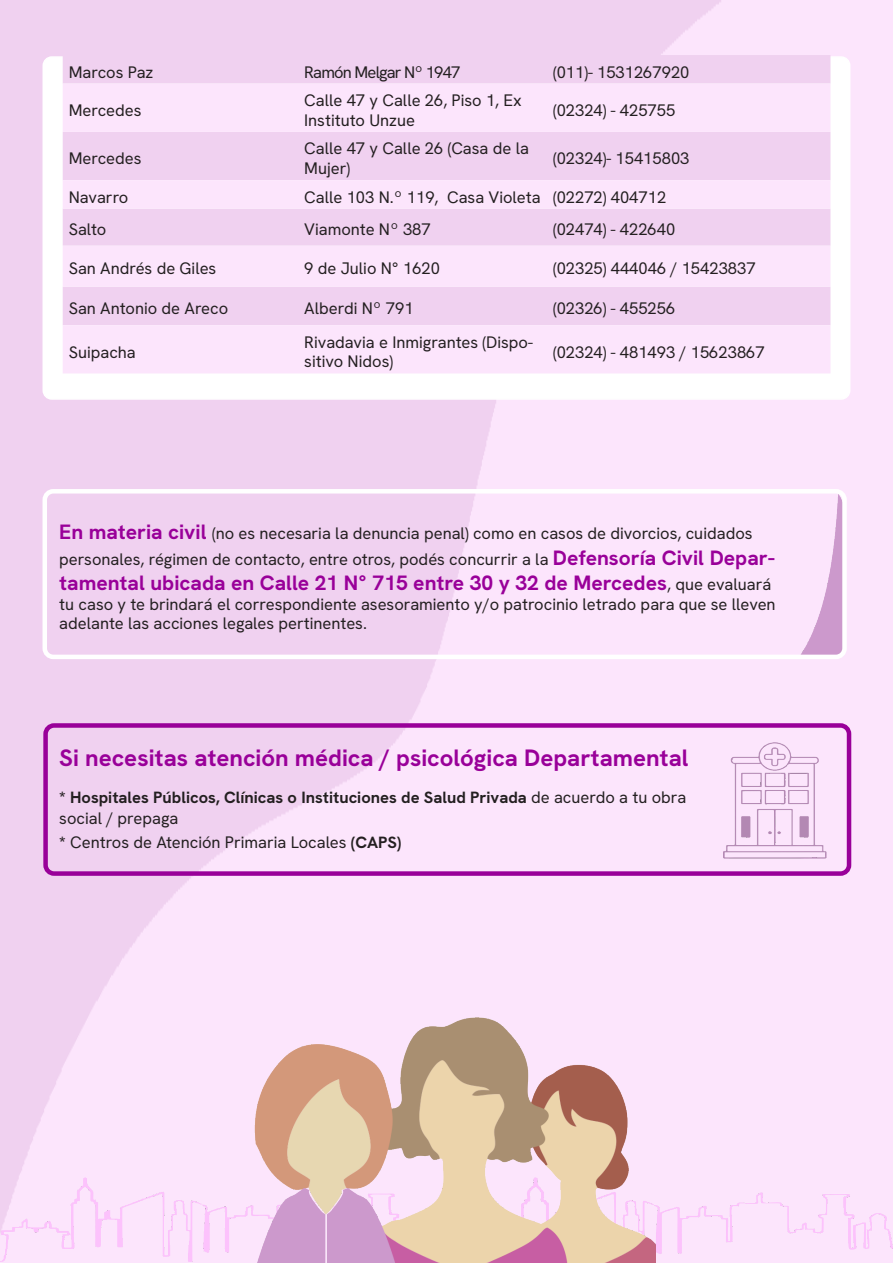
<style>
.page{position:relative;width:893px;height:1263px;background:#fff}
.page>*{position:absolute;margin:0;border:0;box-sizing:border-box;transform-origin:0 0}
.t1{font:700 24px "HK Grotesk";color:#909}
.t2{font:700 21px "HK Grotesk";color:#909}
.t3{font:16.5px/19.8px "HK Grotesk";color:#231f20}
.t4{font:700 16.5px/21px "HK Grotesk";color:#231f20}
.t5{font:16.5px "HK Grotesk";letter-spacing:-.05em;color:#231f20}
.s1{font-weight:700;font-size:21px;color:#909}
.s2{font-weight:400;font-size:16.5px;color:#231f20}
.s3{font-weight:400}
.s4{font-weight:700}
</style>
<div class="page">
<img style="left:0;top:0;width:893px;height:1178px">
<div style="left:43px;top:57px;width:807px;height:342px;background:#fff;border-radius:9px"></div>
<img style="left:790px;top:494px;width:52px;height:160px">
<div style="left:43px;top:489px;width:804px;height:170px;border:4px solid #fff;border-radius:9px"></div>
<div style="left:43px;top:723px;width:808px;height:153px;border:4px solid #909;border-radius:9px"></div>
<img style="left:723px;top:743px;width:103px;height:115px">
<img style="left:0;top:1178px;width:893px;height:85px">
<div style="left:63px;top:55px;width:767px;height:29px;background:#f0d1f0"></div>
<svg style="left:63px;top:84px;width:767px;height:289px;background:#f6dcf6"></svg>
<img style="left:253px;top:1017px;width:402px;height:246px">
<p class="t3" style="left:69px;top:62px;width:86px">Marcos Paz</p>
<p class="t5" style="left:304px;top:61px;width:158px">Ramón Melgar Nº 1947</p>
<p class="t3" style="left:553px;top:62px;width:138px">(011)- 1531267920</p>
<p class="t3" style="left:69px;top:100px;width:74px">Mercedes</p>
<p class="t3" style="left:304px;top:90px;width:219px">Calle 47 y Calle 26, Piso 1, Ex<br>Instituto Unzue</p>
<p class="t3" style="left:553px;top:100px;width:124px">(02324) - 425755</p>
<p class="t3" style="left:69px;top:148px;width:74px">Mercedes</p>
<p class="t3" style="left:304px;top:138px;width:226px">Calle 47 y Calle 26 (Casa de la<br>Mujer)</p>
<p class="t3" style="left:553px;top:148px;width:138px">(02324)- 15415803</p>
<p class="t3" style="left:69px;top:187px;width:61px">Navarro</p>
<p class="t3" style="left:304px;top:187px;width:238px">Calle 103 N.º 119, Casa Violeta</p>
<p class="t3" style="left:553px;top:187px;width:115px">(02272) 404712</p>
<p class="t3" style="left:69px;top:219px;width:39px">Salto</p>
<p class="t3" style="left:304px;top:219px;width:128px">Viamonte Nº 387</p>
<p class="t3" style="left:553px;top:219px;width:124px">(02474) - 422640</p>
<p class="t3" style="left:69px;top:258px;width:149px">San Andrés de Giles</p>
<p class="t3" style="left:304px;top:258px;width:137px">9 de Julio N° 1620</p>
<p class="t3" style="left:553px;top:258px;width:204px">(02325) 444046 / 15423837</p>
<p class="t3" style="left:69px;top:298px;width:161px">San Antonio de Areco</p>
<p class="t3" style="left:304px;top:298px;width:111px">Alberdi Nº 791</p>
<p class="t3" style="left:553px;top:298px;width:124px">(02326) - 455256</p>
<p class="t3" style="left:69px;top:342px;width:69px">Suipacha</p>
<p class="t3" style="left:304px;top:332px;width:230px">Rivadavia e Inmigrantes (Dispo&shy;sitivo Nidos)</p>
<p class="t3" style="left:553px;top:342px;width:213px">(02324) - 481493 / 15623867</p>
<p class="t3" style="left:59px;top:521px;width:717px;line-height:25.2px"><span class="s1">En materia civil</span> (no es necesaria la denuncia penal) como en casos de divorcios, cuidados personales, régimen de contacto, entre otros, podés concurrir a la <span class="s1">Defensoría Civil Depar-</span></p>
<p class="t2" style="left:59px;top:569px;width:714px">tamental ubicada en Calle 21 N° 715 entre 30 y 32 de Mercedes<span class="s2">, que evaluará</span></p>
<p class="t3" style="left:59px;top:593px;width:718px">tu caso y te brindará el correspondiente asesoramiento y/o patrocinio letrado para que se lleven adelante las acciones legales pertinentes.</p>
<p class="t1" style="left:59px;top:742px;width:631px">Si necesitas atención médica / psicológica Departamental</p>
<p class="t4" style="left:59px;top:786px;width:628px">* Hospitales Públicos, Clínicas o Instituciones de Salud Privada <span class="s3">de acuerdo a tu obra social / prepaga</span></p>
<p class="t3" style="left:59px;top:831px;width:344px"><span class="s4">*</span> Centros de Atención Primaria Locales <span class="s4">(CAPS)</span></p>
</div>
